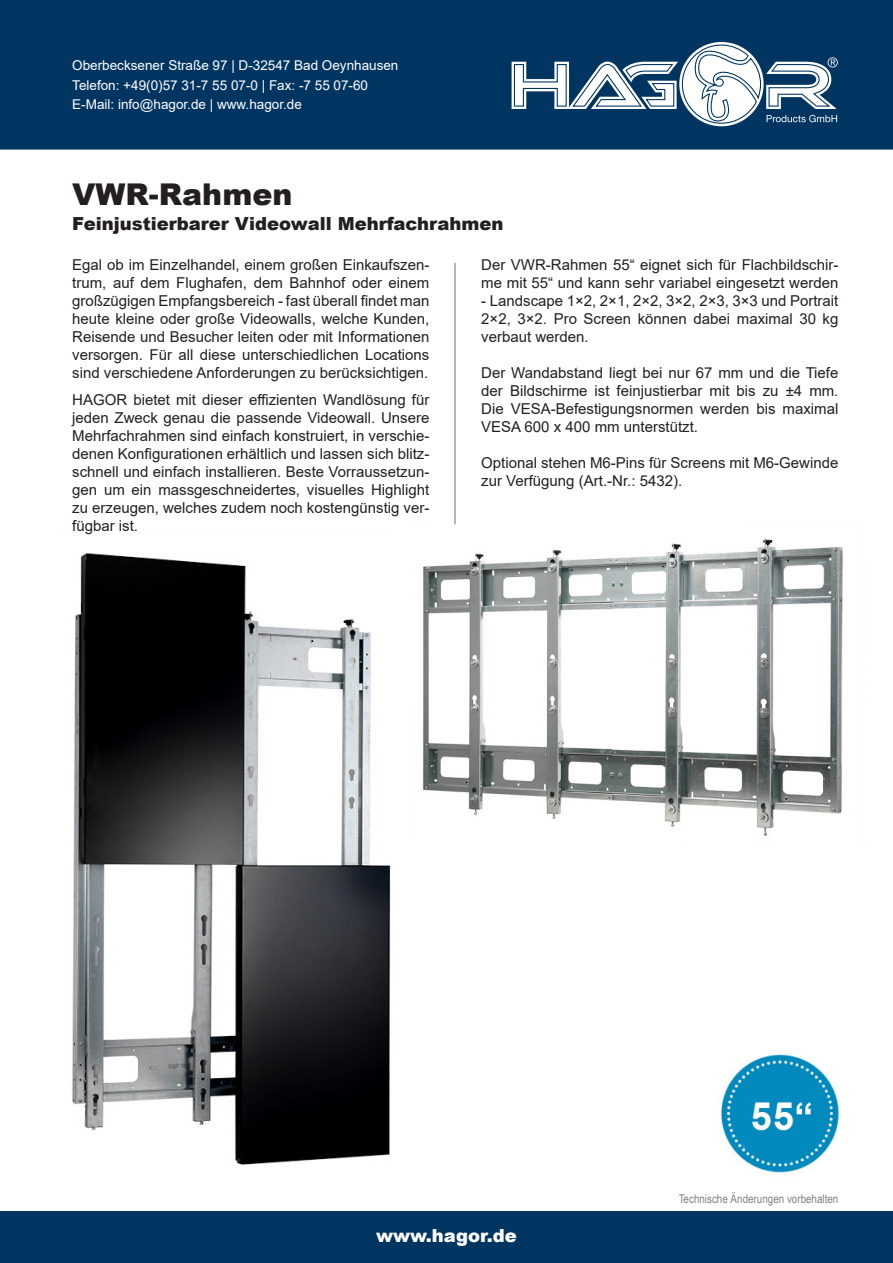
<style>
.page{position:relative;width:893px;height:1263px;background:#fff}
.page>*{position:absolute;margin:0;border:0;box-sizing:border-box;transform-origin:0 0}
.t1{font:900 30px "Arial";color:#231f20}
.t2{font:900 18px "Arial";color:#231f20}
.t3{font:900 18px "Arial";color:#fff}
.t4{font:15px/18px "Arial";color:#231f20;text-align:justify}
.t5{font:13.5px/19.5px "Arial";color:#fff}
.t6{font:12px "Arial Narrow";color:#808285}
</style>
<div class="page">
<div style="left:0;top:1212px;width:893px;height:51px;background:#003562"></div>
<div style="left:0;top:0;width:893px;height:150px;background:#003562"></div>
<svg style="left:502px;top:39px;width:357px;height:92px"></svg>
<img style="left:423px;top:524px;width:420px;height:312px">
<img style="left:72px;top:552px;width:319px;height:613px">
<hr style="left:454px;top:263px;width:2px;height:261px;background:#9d9fa2">
<img style="left:721px;top:1054px;width:117px;height:119px">
<p class="t5" style="left:72px;top:56px;width:328px">Oberbecksener Straße 97 | D-32547 Bad Oeynhausen<br>Telefon: +49(0)57 31-7 55 07-0 | Fax: -7 55 07-60<br>E-Mail: info@hagor.de | www.hagor.de</p>
<h1 class="t1" style="left:72px;top:172px;width:222px">VWR-Rahmen</h1>
<p class="t2" style="left:72px;top:211px;width:433px">Feinjustierbarer Videowall Mehrfachrahmen</p>
<p class="t4" style="left:72px;top:256px;width:359px">Egal ob im Einzelhandel, einem großen Einkaufszen&shy;trum, auf dem Flughafen, dem Bahnhof oder einem großzügigen Empfangsbereich - fast überall findet man heute kleine oder große Videowalls, welche Kunden, Reisende und Besucher leiten oder mit Informationen versorgen. Für all diese unterschiedlichen Locations sind verschiedene Anforderungen zu berücksichtigen.</p>
<p class="t4" style="left:72px;top:391px;width:359px">HAGOR bietet mit dieser effizienten Wandlösung für jeden Zweck genau die passende Videowall. Unsere Mehrfachrahmen sind einfach konstruiert, in verschie&shy;denen Konfigurationen erhältlich und lassen sich blitz&shy;schnell und einfach installieren. Beste Vorraussetzun&shy;gen um ein massgeschneidertes, visuelles Highlight zu erzeugen, welches zudem noch kostengünstig ver&shy;fügbar ist.</p>
<p class="t4" style="left:481px;top:256px;width:359px">Der VWR-Rahmen 55“ eignet sich für Flachbildschir&shy;me mit 55“ und kann sehr variabel eingesetzt werden</p>
<p class="t4" style="left:481px;top:292px;width:359px">- Landscape 1×2, 2×1, 2×2, 3×2, 2×3, 3×3 und Portrait 2×2, 3×2. Pro Screen können dabei maximal 30 kg verbaut werden.</p>
<p class="t4" style="left:481px;top:364px;width:359px">Der Wandabstand liegt bei nur 67 mm und die Tiefe der Bildschirme ist feinjustierbar mit bis zu ±4 mm.<br>Die VESA-Befestigungsnormen werden bis maximal VESA 600 x 400 mm unterstützt.</p>
<p class="t4" style="left:481px;top:454px;width:359px">Optional stehen M6-Pins für Screens mit M6-Gewinde zur Verfügung (Art.-Nr.: 5432).</p>
<p class="t3" style="left:376px;top:1222px;width:142px">www.hagor.de</p>
<p class="t6" style="left:679px;top:1189px;width:161px">Technische Änderungen vorbehalten</p>
</div>
